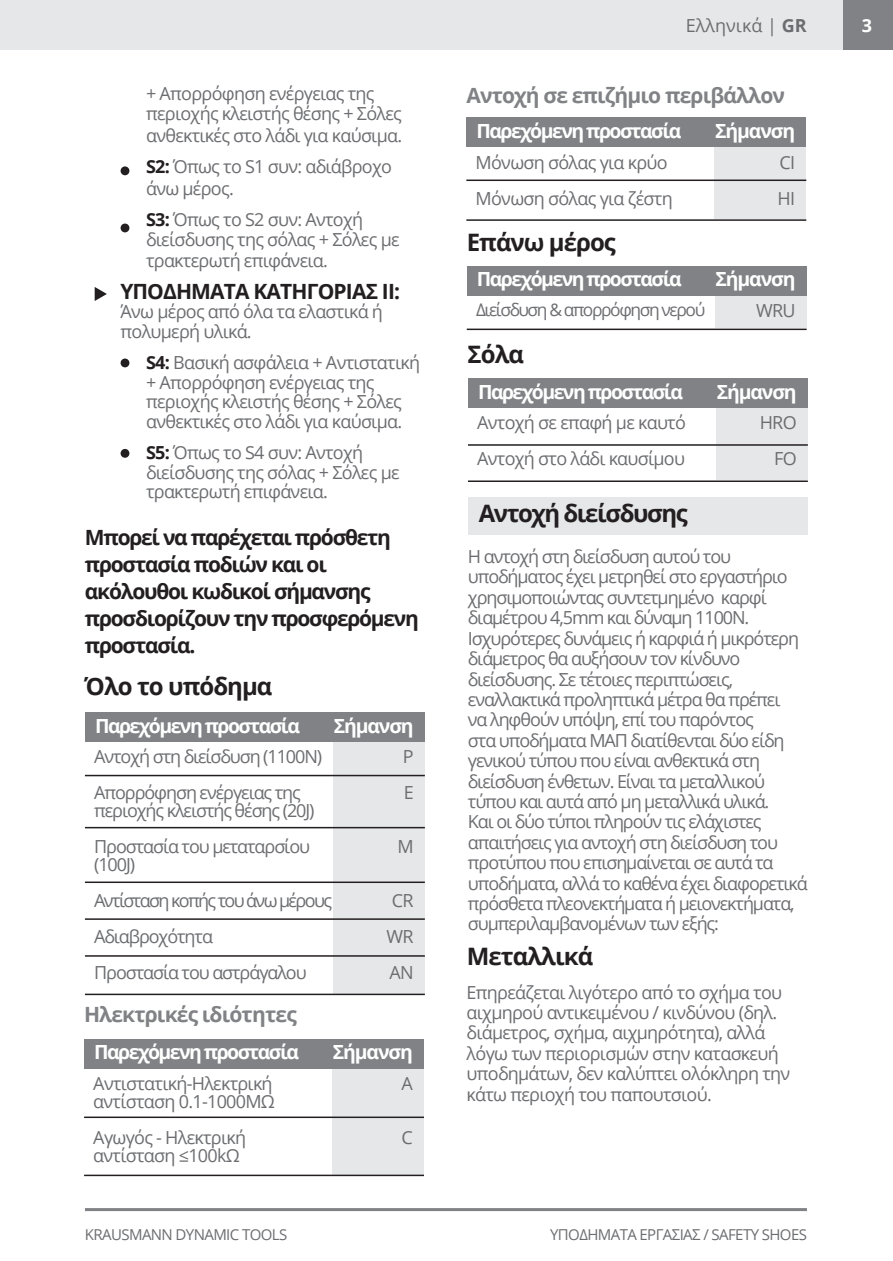
<style>
.page{position:relative;width:893px;height:1261px;background:#fff}
.page>*{position:absolute;margin:0;border:0;box-sizing:border-box;transform-origin:0 0}
.t1{font:700 24px "Open Sans";letter-spacing:-.04em;color:#231f20}
.t2{font:700 24px "Open Sans";letter-spacing:-.06em;color:#231f20}
.t3{font:700 21px/27px "Open Sans";letter-spacing:-.06em;color:#231f20}
.t4{font:700 21px "Open Sans";letter-spacing:-.04em;color:#808285}
.t5{font:700 21px "Open Sans";letter-spacing:-.04em;color:#231f20}
.t6{font:700 19.5px "Open Sans";letter-spacing:-.08em;color:#fff}
.t7{font:700 19.5px "Open Sans";letter-spacing:-.06em;color:#fff}
.t8{font:18px/20.4px "Open Sans";letter-spacing:-.06em;color:#6c6d70}
.t9{font:18px/19.5px "Open Sans";letter-spacing:-.04em;color:#6c6d70}
.t10{font:18px "Open Sans";letter-spacing:-.09em;color:#6c6d70}
.t11{font:18px "Open Sans";color:#6c6d70}
.t12{font:700 18px "Open Sans";color:#fff}
.t13{font:17.4px "Open Sans";letter-spacing:-.08em;color:#6c6d70}
.t14{font:15px "Open Sans";letter-spacing:-.04em;color:#6c6d70}
.s1{font-weight:700;color:#231f20}
.s2{font-weight:700}
</style>
<div class="page">
<div style="left:843px;top:0;width:50px;height:50px;background:#808285"></div>
<hr style="left:85px;top:1207px;width:722px;height:3px;background:#808285">
<svg style="left:95px;top:287px;width:12px;height:14px"></svg>
<div style="left:121px;top:223px;width:8px;height:9px;background:#231f20;border-radius:50%"></div>
<div style="left:121px;top:166px;width:8px;height:9px;background:#231f20;border-radius:50%"></div>
<div style="left:121px;top:449px;width:8px;height:9px;background:#231f20;border-radius:50%"></div>
<div style="left:121px;top:358px;width:8px;height:9px;background:#231f20;border-radius:50%"></div>
<div style="left:333px;top:741px;width:92px;height:254px;background:#e6e7e9"></div>
<div style="left:85px;top:712px;width:340px;height:29px;background:#808285"></div>
<hr style="left:85px;top:774px;width:340px;height:2px;background:#231f20">
<hr style="left:85px;top:826px;width:340px;height:2px;background:#231f20">
<hr style="left:85px;top:881px;width:340px;height:2px;background:#231f20">
<hr style="left:85px;top:918px;width:340px;height:1px;background:#231f20">
<hr style="left:85px;top:955px;width:340px;height:1px;background:#231f20">
<hr style="left:85px;top:993px;width:340px;height:2px;background:#231f20">
<div style="left:714px;top:147px;width:92px;height:72px;background:#e6e7e9"></div>
<div style="left:466px;top:118px;width:340px;height:29px;background:#808285"></div>
<hr style="left:466px;top:179px;width:340px;height:2px;background:#231f20">
<hr style="left:466px;top:219px;width:340px;height:2px;background:#231f20">
<div style="left:715px;top:295px;width:92px;height:33px;background:#e6e7e9"></div>
<div style="left:467px;top:266px;width:340px;height:29px;background:#808285"></div>
<hr style="left:467px;top:328px;width:340px;height:2px;background:#231f20">
<div style="left:332px;top:1068px;width:92px;height:108px;background:#e6e7e9"></div>
<div style="left:84px;top:1038px;width:340px;height:30px;background:#808285"></div>
<hr style="left:84px;top:1116px;width:340px;height:1px;background:#231f20">
<hr style="left:84px;top:1174px;width:340px;height:2px;background:#231f20">
<div style="left:0;top:0;width:843px;height:50px;background:#e6e7e9"></div>
<div style="left:716px;top:408px;width:92px;height:72px;background:#e6e7e9"></div>
<div style="left:468px;top:378px;width:340px;height:30px;background:#808285"></div>
<hr style="left:468px;top:444px;width:340px;height:2px;background:#231f20">
<hr style="left:468px;top:480px;width:340px;height:2px;background:#231f20">
<div style="left:468px;top:497px;width:340px;height:38px;background:#e6e7e9"></div>
<p class="t9" style="left:146px;top:84px;width:257px">+ Απορρόφηση ενέργειας της περιοχής κλειστής θέσης + Σόλες</p>
<p class="t9" style="left:146px;top:125px;width:258px">ανθεκτικές στο λάδι για καύσιμα.</p>
<p class="t9" style="left:146px;top:155px;width:247px;line-height:21.6px"><span class="s1">S2:</span> Όπως το S1 συν: αδιάβροχο άνω μέρος.</p>
<p class="t9" style="left:146px;top:209px;width:255px"><span class="s1">S3:</span> Όπως το S2 συν: Αντοχή διείσδυσης της σόλας + Σόλες με</p>
<p class="t9" style="left:146px;top:250px;width:183px">τρακτερωτή επιφάνεια.</p>
<p class="t5" style="left:121px;top:276px;width:281px">ΥΠΟΔΗΜΑΤΑ ΚΑΤΗΓΟΡΙΑΣ ΙΙ:</p>
<p class="t9" style="left:121px;top:301px;width:264px">Άνω μέρος από όλα τα ελαστικά ή πολυμερή υλικά.</p>
<p class="t9" style="left:146px;top:352px;width:275px"><span class="s1">S4:</span> Βασική ασφάλεια + Αντιστατική + Απορρόφηση ενέργειας της περιοχής κλειστής θέσης + Σόλες ανθεκτικές στο λάδι για καύσιμα.</p>
<p class="t9" style="left:146px;top:442px;width:255px"><span class="s1">S5:</span> Όπως το S4 συν: Αντοχή διείσδυσης της σόλας + Σόλες με τρακτερωτή επιφάνεια.</p>
<p class="t3" style="left:85px;top:523px;width:336px">Μπορεί να παρέχεται πρόσθετη προστασία ποδιών και οι ακόλουθοι κωδικοί σήμανσης προσδιορίζουν την προσφερόμενη προστασία.</p>
<p class="t1" style="left:85px;top:669px;width:189px">Όλο το υπόδημα</p>
<p class="t6" style="left:95px;top:711px;width:206px">Παρεχόμενη προστασία</p>
<p class="t7" style="left:334px;top:711px;width:81px">Σήμανση</p>
<p class="t8" style="left:94px;top:745px;width:230px">Αντοχή στη διείσδυση (1100N)</p>
<p class="t8" style="left:94px;top:783px;width:222px;line-height:18px">Απορρόφηση ενέργειας της περιοχής κλειστής θέσης (20J)</p>
<p class="t8" style="left:94px;top:837px;width:217px;line-height:18px">Προστασία του μεταταρσίου (100J)</p>
<p class="t10" style="left:94px;top:888px;width:239px">Αντίσταση κοπής του άνω μέρους</p>
<p class="t8" style="left:94px;top:925px;width:120px">Αδιαβροχότητα</p>
<p class="t8" style="left:94px;top:961px;width:214px">Προστασία του αστράγαλου</p>
<p class="t4" style="left:84px;top:999px;width:214px">Ηλεκτρικές ιδιότητες</p>
<p class="t8" style="left:403px;top:745px;width:12px">P</p>
<p class="t8" style="left:404px;top:781px;width:12px">E</p>
<p class="t8" style="left:397px;top:835px;width:18px">M</p>
<p class="t8" style="left:392px;top:889px;width:23px">CR</p>
<p class="t8" style="left:387px;top:925px;width:29px">WR</p>
<p class="t8" style="left:389px;top:961px;width:26px">AN</p>
<p class="t6" style="left:94px;top:1038px;width:206px">Παρεχόμενη προστασία</p>
<p class="t7" style="left:333px;top:1038px;width:81px">Σήμανση</p>
<p class="t9" style="left:93px;top:1073px;width:183px;line-height:18px">Αντιστατική-Ηλεκτρική αντίσταση 0.1-1000ΜΩ</p>
<p class="t9" style="left:93px;top:1127px;width:154px;line-height:18px">Αγωγός - Ηλεκτρική αντίσταση ≤100kΩ</p>
<p class="t8" style="left:401px;top:1072px;width:13px">A</p>
<p class="t8" style="left:401px;top:1126px;width:13px">C</p>
<p class="t11" style="left:686px;top:13px;width:122px">Ελληνικά | <span class="s2">GR</span></p>
<p class="t4" style="left:466px;top:80px;width:320px">Αντοχή σε επιζήμιο περιβάλλον</p>
<p class="t6" style="left:477px;top:117px;width:206px">Παρεχόμενη προστασία</p>
<p class="t7" style="left:715px;top:117px;width:81px">Σήμανση</p>
<p class="t9" style="left:476px;top:152px;width:194px">Μόνωση σόλας για κρύο</p>
<p class="t9" style="left:476px;top:188px;width:199px">Μόνωση σόλας για ζέστη</p>
<p class="t1" style="left:467px;top:226px;width:151px">Επάνω μέρος</p>
<p class="t8" style="left:779px;top:151px;width:17px">CI</p>
<p class="t8" style="left:778px;top:187px;width:19px">HI</p>
<p class="t6" style="left:477px;top:265px;width:206px">Παρεχόμενη προστασία</p>
<p class="t7" style="left:716px;top:265px;width:81px">Σήμανση</p>
<p class="t13" style="left:476px;top:298px;width:231px">Διείσδυση &amp; απορρόφηση νερού</p>
<p class="t8" style="left:756px;top:299px;width:41px">WRU</p>
<p class="t1" style="left:468px;top:338px;width:58px">Σόλα</p>
<p class="t6" style="left:478px;top:378px;width:206px">Παρεχόμενη προστασία</p>
<p class="t7" style="left:717px;top:378px;width:81px">Σήμανση</p>
<p class="t9" style="left:477px;top:413px;width:210px">Αντοχή σε επαφή με καυτό</p>
<p class="t9" style="left:477px;top:449px;width:209px">Αντοχή στο λάδι καυσίμου</p>
<p class="t8" style="left:760px;top:412px;width:38px">HRO</p>
<p class="t8" style="left:774px;top:448px;width:24px">FO</p>
<p class="t2" style="left:479px;top:496px;width:210px">Αντοχή διείσδυσης</p>
<p class="t8" style="left:468px;top:546px;width:341px">Η αντοχή στη διείσδυση αυτού του υποδήματος έχει μετρηθεί στο εργαστήριο χρησιμοποιώντας συντετμημένο καρφί διαμέτρου 4,5mm και δύναμη 1100Ν.<br>Ισχυρότερες δυνάμεις ή καρφιά ή μικρότερη διάμετρος θα αυξήσουν τον κίνδυνο διείσδυσης. Σε τέτοιες περιπτώσεις, εναλλακτικά προληπτικά μέτρα θα πρέπει<br>να ληφθούν υπόψη, επί του παρόντος<br>στα υποδήματα ΜΑΠ διατίθενται δύο είδη γενικού τύπου που είναι ανθεκτικά στη διείσδυση ένθετων. Είναι τα μεταλλικού τύπου και αυτά από μη μεταλλικά υλικά.<br>Και οι δύο τύποι πληρούν τις ελάχιστες απαιτήσεις για αντοχή στη διείσδυση του προτύπου που επισημαίνεται σε αυτά τα υποδήματα, αλλά το καθένα έχει διαφορετικά πρόσθετα πλεονεκτήματα ή μειονεκτήματα, συμπεριλαμβανομένων των εξής:</p>
<p class="t1" style="left:467px;top:939px;width:128px">Μεταλλικά</p>
<p class="t9" style="left:467px;top:981px;width:325px;line-height:20.4px">Επηρεάζεται λιγότερο από το σχήμα του αιχμηρού αντικειμένου / κινδύνου (δηλ. διάμετρος, σχήμα, αιχμηρότητα), αλλά λόγω των περιορισμών στην κατασκευή υποδημάτων, δεν καλύπτει ολόκληρη την κάτω περιοχή του παπουτσιού.</p>
<p class="t14" style="left:85px;top:1224px;width:204px">KRAUSMANN DYNAMIC TOOLS</p>
<p class="t14" style="left:550px;top:1224px;width:258px">ΥΠΟΔΗΜΑΤΑ ΕΡΓΑΣΙΑΣ / SAFETY SHOES</p>
<p class="t12" style="left:862px;top:12px;width:12px">3</p>
</div>
